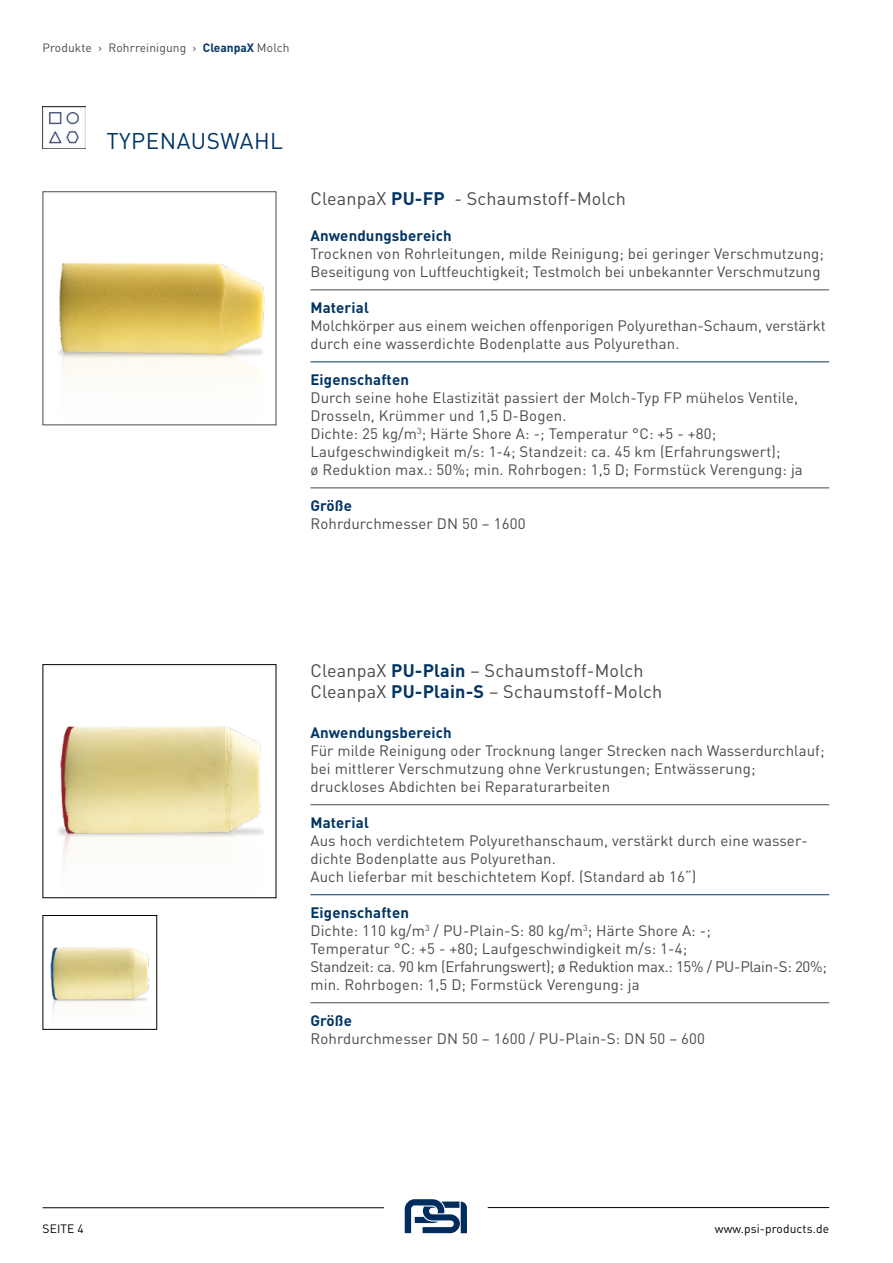
<style>
.page{position:relative;width:893px;height:1263px;background:#fff}
.page>*{position:absolute;margin:0;border:0;box-sizing:border-box;transform-origin:0 0}
.t1{font:22.5px "DIN Pro";letter-spacing:.02em;color:#003565}
.t2{font:18px/21.6px "DIN Pro";letter-spacing:.01em;color:#4a4a49}
.t3{font:15px/18px "DIN Pro";letter-spacing:.01em;color:#4a4a49}
.t4{font:700 15px "DIN Pro";letter-spacing:.01em;color:#003565}
.t5{font:12px "DIN Pro";letter-spacing:.01em;color:#4a4a49}
.t6{font:12px "DIN Pro";letter-spacing:.01em;color:#000}
.s1{font-weight:700;color:#003565}
</style>
<div class="page">
<svg style="left:405px;top:1199px;width:62px;height:34px"></svg>
<hr style="left:43px;top:1207px;width:341px;height:1px;background:#000">
<hr style="left:488px;top:1207px;width:341px;height:1px;background:#000">
<img style="left:58px;top:726px;width:206px;height:134px">
<img style="left:43px;top:106px;width:42px;height:43px">
<img style="left:58px;top:263px;width:207px;height:115px">
<img style="left:50px;top:947px;width:99px;height:66px">
<div style="left:43px;top:915px;width:114px;height:115px;border:1px solid #000"></div>
<hr style="left:310px;top:289px;width:519px;height:1px;background:#4a4a49">
<hr style="left:310px;top:361px;width:519px;height:1px;background:#003565">
<hr style="left:310px;top:487px;width:519px;height:1px;background:#4a4a49">
<hr style="left:310px;top:804px;width:519px;height:1px;background:#4a4a49">
<hr style="left:310px;top:894px;width:519px;height:1px;background:#003565">
<hr style="left:310px;top:1002px;width:519px;height:1px;background:#4a4a49">
<p class="t5" style="left:43px;top:39px;width:248px">Produkte › Rohrreinigung › <span class="s1">CleanpaX</span> Molch</p>
<h1 class="t1" style="left:106px;top:125px;width:178px">TYPENAUSWAHL</h1>
<p class="t2" style="left:310px;top:187px;width:317px">CleanpaX <span class="s1">PU-FP</span> - Schaumstoff-Molch</p>
<p class="t4" style="left:310px;top:225px;width:143px">Anwendungsbereich</p>
<p class="t3" style="left:310px;top:244px;width:515px">Trocknen von Rohrleitungen, milde Reinigung; bei geringer Verschmutzung;<br>Beseitigung von Luftfeuchtigkeit; Testmolch bei unbekannter Verschmutzung</p>
<p class="t4" style="left:310px;top:297px;width:60px">Material</p>
<p class="t3" style="left:310px;top:316px;width:517px">Molchkörper aus einem weichen offenporigen Polyurethan-Schaum, verstärkt durch eine wasserdichte Bodenplatte aus Polyurethan.</p>
<p class="t4" style="left:310px;top:369px;width:100px">Eigenschaften</p>
<p class="t3" style="left:310px;top:388px;width:494px">Durch seine hohe Elastizität passiert der Molch-Typ FP mühelos Ventile, Drosseln, Krümmer und 1,5 D-Bogen.<br>Dichte: 25 kg/m<sup>3</sup>; Härte Shore A: -; Temperatur °C: +5 - +80; Laufgeschwindigkeit m/s: 1-4; Standzeit: ca. 45 km (Erfahrungswert);<br>ø Reduktion max.: 50%; min. Rohrbogen: 1,5 D; Formstück Verengung: ja</p>
<p class="t4" style="left:310px;top:495px;width:43px">Größe</p>
<p class="t3" style="left:310px;top:514px;width:217px">Rohrdurchmesser DN 50 – 1600</p>
<p class="t2" style="left:310px;top:659px;width:353px">CleanpaX <span class="s1">PU-Plain</span> – Schaumstoff-Molch<br>CleanpaX <span class="s1">PU-Plain-S</span> – Schaumstoff-Molch</p>
<p class="t4" style="left:310px;top:722px;width:143px">Anwendungsbereich</p>
<p class="t3" style="left:310px;top:741px;width:516px">Für milde Reinigung oder Trocknung langer Strecken nach Wasserdurchlauf; bei mittlerer Verschmutzung ohne Verkrustungen; Entwässerung; druckloses Abdichten bei Reparaturarbeiten</p>
<p class="t4" style="left:310px;top:812px;width:60px">Material</p>
<p class="t3" style="left:310px;top:831px;width:499px">Aus hoch verdichtetem Polyurethanschaum, verstärkt durch eine wasser&shy;dichte Bodenplatte aus Polyurethan.<br>Auch lieferbar mit beschichtetem Kopf. (Standard ab 16“)</p>
<p class="t3" style="left:310px;top:903px;width:518px"><span class="s1">Eigenschaften<br></span>Dichte: 110 kg/m<sup>3</sup> / PU-Plain-S: 80 kg/m<sup>3</sup>; Härte Shore A: -;<br>Temperatur °C: +5 - +80; Laufgeschwindigkeit m/s: 1-4;<br>Standzeit: ca. 90 km (Erfahrungswert); ø Reduktion max.: 15% / PU-Plain-S: 20%; min. Rohrbogen: 1,5 D; Formstück Verengung: ja</p>
<p class="t4" style="left:310px;top:1010px;width:43px">Größe</p>
<p class="t3" style="left:310px;top:1029px;width:396px">Rohrdurchmesser DN 50 – 1600 / PU-Plain-S: DN 50 – 600</p>
<p class="t6" style="left:43px;top:1221px;width:43px">SEITE 4</p>
<p class="t6" style="left:715px;top:1221px;width:116px">www.psi-products.de</p>
</div>
